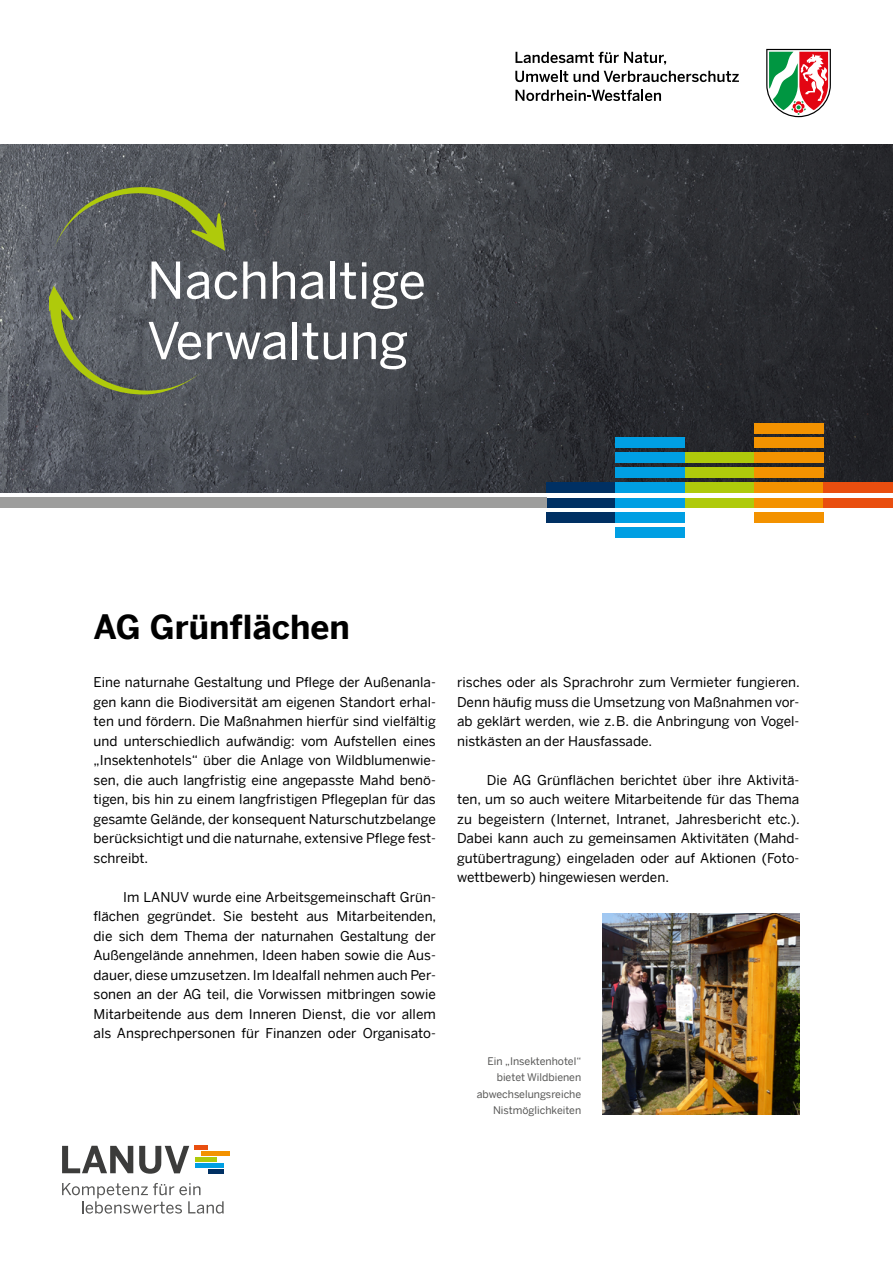
<style>
.page{position:relative;width:893px;height:1263px;background:#fff}
.page>*{position:absolute;margin:0;border:0;box-sizing:border-box;transform-origin:0 0}
.t1{font:50.25px/60.3px "Benton Sans";color:#fff}
.t2{font:700 33px "Benton Sans";color:#000}
.t3{font:13.5px/19.5px "Benton Sans";color:#000;text-align:justify}
.t4{font:10.5px/16.5px "Benton Sans";color:#575756;text-align:right}
</style>
<div class="page">
<img style="left:0;top:145px;width:893px;height:348px">
<img style="left:603px;top:913px;width:196px;height:201px">
<svg style="left:766px;top:49px;width:65px;height:68px"></svg>
<svg style="left:515px;top:52px;width:151px;height:13px"></svg>
<svg style="left:515px;top:71px;width:224px;height:11px"></svg>
<svg style="left:515px;top:90px;width:146px;height:11px"></svg>
<svg style="left:50px;top:286px;width:150px;height:108px;background:#60655c"></svg>
<svg style="left:55px;top:187px;width:170px;height:64px;background:#626854"></svg>
<div style="left:616px;top:438px;width:69px;height:10px;background:#009fe3"></div>
<div style="left:616px;top:527px;width:69px;height:11px;background:#009fe3"></div>
<div style="left:546px;top:497px;width:70px;height:11px;background:#003063"></div>
<div style="left:546px;top:512px;width:70px;height:11px;background:#003063"></div>
<div style="left:546px;top:482px;width:70px;height:11px;background:#003063"></div>
<div style="left:616px;top:512px;width:69px;height:11px;background:#009fe3"></div>
<div style="left:616px;top:497px;width:69px;height:11px;background:#009fe3"></div>
<div style="left:616px;top:482px;width:69px;height:11px;background:#009fe3"></div>
<div style="left:616px;top:467px;width:69px;height:11px;background:#009fe3"></div>
<div style="left:616px;top:452px;width:69px;height:11px;background:#009fe3"></div>
<div style="left:685px;top:467px;width:69px;height:11px;background:#afca0b"></div>
<div style="left:685px;top:482px;width:69px;height:11px;background:#afca0b"></div>
<div style="left:685px;top:497px;width:69px;height:11px;background:#afca0b"></div>
<div style="left:685px;top:452px;width:69px;height:11px;background:#afca0b"></div>
<div style="left:754px;top:423px;width:70px;height:10px;background:#f39200"></div>
<div style="left:754px;top:512px;width:70px;height:11px;background:#f39200"></div>
<div style="left:754px;top:497px;width:70px;height:11px;background:#f39200"></div>
<div style="left:754px;top:482px;width:70px;height:11px;background:#f39200"></div>
<div style="left:754px;top:467px;width:70px;height:11px;background:#f39200"></div>
<div style="left:754px;top:452px;width:70px;height:11px;background:#f39200"></div>
<div style="left:754px;top:438px;width:70px;height:10px;background:#f39200"></div>
<div style="left:824px;top:482px;width:69px;height:11px;background:#e94e0f"></div>
<div style="left:824px;top:497px;width:69px;height:11px;background:#e94e0f"></div>
<div style="left:0;top:497px;width:546px;height:11px;background:#9d9d9c"></div>
<svg style="left:62px;top:1146px;width:71px;height:27px"></svg>
<svg style="left:139px;top:1146px;width:50px;height:28px"></svg>
<hr style="left:208px;top:1169px;width:16px;height:4px;background:#003063">
<hr style="left:195px;top:1163px;width:29px;height:4px;background:#009fe3">
<hr style="left:201px;top:1152px;width:29px;height:4px;background:#f39200">
<hr style="left:195px;top:1146px;width:13px;height:4px;background:#e94e0f">
<div style="left:195px;top:1157px;width:21px;height:5px;background:#afca0b"></div>
<svg style="left:62px;top:1183px;width:162px;height:30px"></svg>
<h1 class="t1" style="left:147px;top:250px;width:281px">Nachhaltige<br>Verwaltung</h1>
<h2 class="t2" style="left:94px;top:607px;width:258px">AG Grünflächen</h2>
<p class="t3" style="left:94px;top:673px;width:344px">Eine naturnahe Gestaltung und Pflege der Außenanla&shy;gen kann die Biodiversität am eigenen Standort erhal&shy;ten und fördern. Die Maßnahmen hierfür sind vielfältig und unterschiedlich aufwändig: vom Aufstellen eines „Insektenhotels“ über die Anlage von Wildblumenwie&shy;sen, die auch langfristig eine angepasste Mahd benö&shy;tigen, bis hin zu einem langfristigen Pflegeplan für das gesamte Gelände, der konsequent Naturschutzbelange berücksichtigt und die naturnahe, extensive Pflege fest&shy;schreibt.</p>
<p class="t3" style="left:94px;top:887px;width:344px;text-indent:30px">Im LANUV wurde eine Arbeitsgemeinschaft Grün&shy;flächen gegründet. Sie besteht aus Mitarbeitenden, die sich dem Thema der naturnahen Gestaltung der Außengelände annehmen, Ideen haben sowie die Aus&shy;dauer, diese umzusetzen. Im Idealfall nehmen auch Per&shy;sonen an der AG teil, die Vorwissen mitbringen sowie Mitarbeitende aus dem Inneren Dienst, die vor allem als Ansprechpersonen für Finanzen oder Organisato-</p>
<p class="t3" style="left:457px;top:672px;width:344px">risches oder als Sprachrohr zum Vermieter fungieren.<br>Denn häufig muss die Umsetzung von Maßnahmen vor&shy;ab geklärt werden, wie z.B. die Anbringung von Vogel&shy;nistkästen an der Hausfassade.</p>
<p class="t3" style="left:457px;top:770px;width:344px;text-indent:30px">Die AG Grünflächen berichtet über ihre Aktivitä&shy;ten, um so auch weitere Mitarbeitende für das Thema zu begeistern (Internet, Intranet, Jahresbericht etc.).<br>Dabei kann auch zu gemeinsamen Aktivitäten (Mahd&shy;gutübertragung) eingeladen oder auf Aktionen (Foto&shy;wettbewerb) hingewiesen werden.</p>
<p class="t4" style="left:477px;top:1052px;width:106px">Ein „Insektenhotel“ bietet Wildbienen abwechselungsreiche<br>Nistmöglichkeiten</p>
</div>
